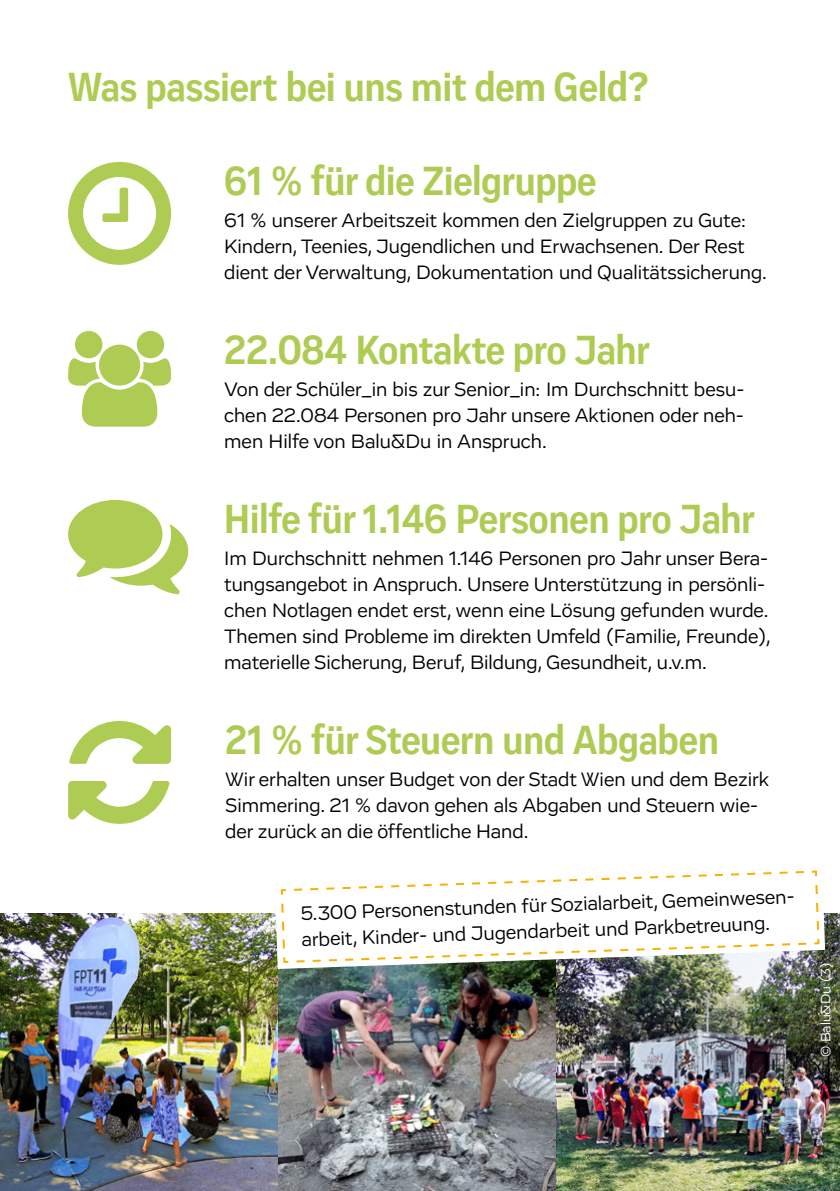
<style>
.page{position:relative;width:840px;height:1191px;background:#fff}
.page>*{position:absolute;margin:0;border:0;box-sizing:border-box;transform-origin:0 0}
.t1{font:700 42px "Vito Condensed";color:#aecc53}
.t2{font:20px/26px "Vito";color:#000}
.t3{font:14px "Vito";color:#fff}
</style>
<div class="page">
<img style="left:0;top:913px;width:839px;height:278px">
<img style="left:275px;top:913px;width:549px;height:56px">
<svg style="left:68px;top:162px;width:103px;height:103px"></svg>
<svg style="left:68px;top:721px;width:103px;height:103px"></svg>
<svg style="left:68px;top:500px;width:120px;height:94px"></svg>
<svg style="left:68px;top:331px;width:103px;height:96px"></svg>
<svg style="left:279px;top:870px;width:541px;height:94px"></svg>
<h1 class="t1" style="left:68px;top:62px;width:582px">Was passiert bei uns mit dem Geld?</h1>
<h1 class="t1" style="left:224px;top:156px;width:373px">61 % für die Zielgruppe</h1>
<p class="t2" style="left:224px;top:207px;width:544px">61 % unserer Arbeitszeit kommen den Zielgruppen zu Gute:<br>Kindern, Teenies, Jugendlichen und Erwachsenen. Der Rest dient der Verwaltung, Dokumentation und Qualitätssicherung.</p>
<h1 class="t1" style="left:224px;top:325px;width:427px">22.084 Kontakte pro Jahr</h1>
<p class="t2" style="left:224px;top:376px;width:521px;text-align:justify">Von der Schüler_in bis zur Senior_in: Im Durchschnitt besu&shy;chen 22.084 Personen pro Jahr unsere Aktionen oder neh&shy;men Hilfe von Balu&amp;Du in Anspruch.</p>
<h1 class="t1" style="left:224px;top:494px;width:532px">Hilfe für 1.146 Personen pro Jahr</h1>
<p class="t2" style="left:224px;top:545px;width:548px">Im Durchschnitt nehmen 1.146 Personen pro Jahr unser Bera&shy;tungsangebot in Anspruch. Unsere Unterstützung in persönli&shy;chen Notlagen endet erst, wenn eine Lösung gefunden wurde.<br>Themen sind Probleme im direkten Umfeld (Familie, Freunde), materielle Sicherung, Beruf, Bildung, Gesundheit, u.v.m.</p>
<h1 class="t1" style="left:225px;top:715px;width:495px">21 % für Steuern und Abgaben</h1>
<p class="t2" style="left:225px;top:766px;width:545px">Wir erhalten unser Budget von der Stadt Wien und dem Bezirk<br>Simmering. 21 % davon gehen als Abgaben und Steuern wie&shy;der zurück an die öffentliche Hand.</p>
<p class="t2" style="left:300px;top:900px;width:497px;rotate:-2deg">5.30 0 Personenstunden für Sozialarbeit,Gemeinwesen&shy;arbeit,K inder- und Jugendarbeit und Parkbetreuung.</p>
<p class="t3" style="left:817px;top:1057px;width:96px;rotate:-90deg">© Balu&amp;Du (3)</p>
</div>
